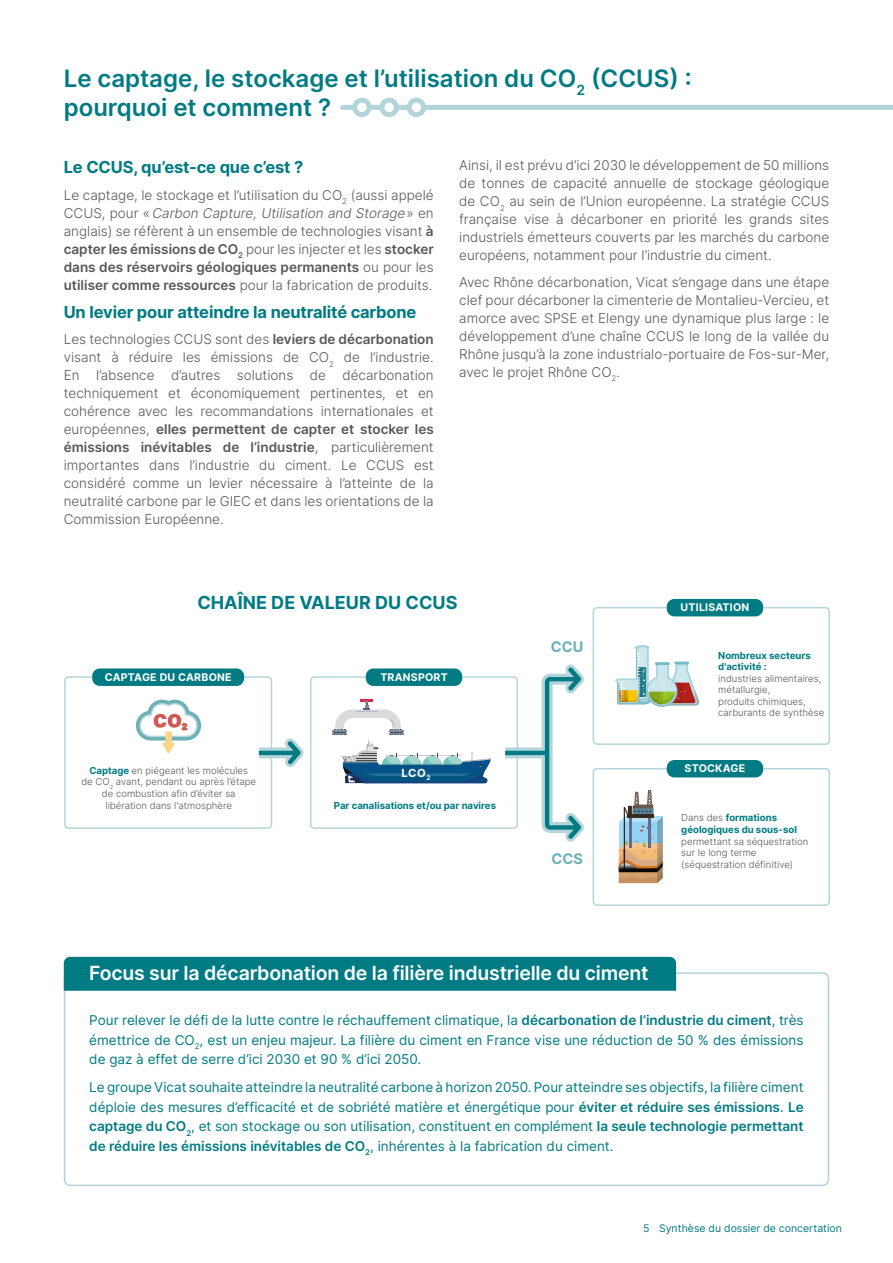
<style>
.page{position:relative;width:893px;height:1263px;background:#fff}
.page>*{position:absolute;margin:0;border:0;box-sizing:border-box;transform-origin:0 0}
.t1{font:600 24px/28.5px "Inter";color:#007b84}
.t2{font:700 20.85px "Inter";color:#007b84}
.t3{font:600 19.5px "Inter";letter-spacing:-.01em;color:#fff}
.t4{font:700 18px "Inter";color:#007b84}
.t5{font:700 16.5px "Inter";letter-spacing:-.01em;color:#007b84}
.t6{font:700 14.55px "Inter";color:#6ab1b8}
.t7{font:300 13.5px/18px "Inter";color:#575756;text-align:justify}
.t8{font:13.5px/19.5px "Inter";color:#007b84;text-align:justify}
.t9{font:700 11.25px "Inter";color:#fff}
.t10{font:700 10.65px "Inter";letter-spacing:.02em;color:#fff}
.t11{font:10.5px "Inter";color:#007b84}
.t12{font:300 9.6px/11.6px "Inter";color:#575756}
.t13{font:700 9.6px/11.6px "Inter";color:#007b84}
.s1{font-style:italic}
.s2{font-weight:600}
.s3{font-weight:700;color:#007b84}
.s4{font-weight:300;color:#575756}
</style>
<div class="page">
<div style="left:64px;top:972px;width:765px;height:214px;border:2px solid #b2d4d8;border-radius:6px"></div>
<svg style="left:340px;top:98px;width:553px;height:19px"></svg>
<div style="left:64px;top:676px;width:208px;height:153px;border:1px solid #b3d4d8;border-radius:4px"></div>
<div style="left:310px;top:676px;width:208px;height:153px;border:1px solid #b3d4d8;border-radius:4px"></div>
<div style="left:593px;top:768px;width:237px;height:138px;border:1px solid #b3d4d8;border-radius:4px"></div>
<div style="left:366px;top:668px;width:96px;height:18px;background:#007b84;border-radius:8px"></div>
<div style="left:667px;top:760px;width:96px;height:17px;background:#007b84;border-radius:8px"></div>
<div style="left:92px;top:668px;width:152px;height:18px;background:#007b84;border-radius:8px"></div>
<svg style="left:259px;top:747px;width:26px;height:11px"></svg>
<svg style="left:285px;top:738px;width:19px;height:29px"></svg>
<hr style="left:259px;top:751px;width:38px;height:4px;background:#007b84">
<svg style="left:505px;top:747px;width:31px;height:11px"></svg>
<hr style="left:505px;top:751px;width:40px;height:4px;background:#007b84">
<svg style="left:536px;top:665px;width:48px;height:177px"></svg>
<div style="left:593px;top:607px;width:237px;height:138px;border:1px solid #b3d4d8;border-radius:4px"></div>
<div style="left:667px;top:599px;width:96px;height:17px;background:#007b84;border-radius:8px"></div>
<svg style="left:136px;top:700px;width:65px;height:54px"></svg>
<svg style="left:619px;top:790px;width:44px;height:93px"></svg>
<div style="left:635px;top:645px;width:15px;height:5px;background:#a1d2da;border-radius:50%"></div>
<svg style="left:615px;top:647px;width:85px;height:60px"></svg>
<svg style="left:333px;top:699px;width:158px;height:84px"></svg>
<div style="left:64px;top:957px;width:612px;height:34px;background:#007b84"></div>
<h1 class="t1" style="left:64px;top:64px;width:629px">Le captage, le stockage et l’utilisation du CO<sub>2</sub> (CCUS) : pourquoi et comment ?</h1>
<p class="t5" style="left:64px;top:155px;width:241px">Le CCUS, qu’est-ce que c’est ?</p>
<p class="t7" style="left:64px;top:185px;width:371px">Le captage, le stockage et l’utilisation du CO<sub>2</sub> (aussi appelé C C U S , p o u r « <span class="s1">Carbon Capture, Utilisation and Storage</span>» e n anglais) se réfèrent à un ensemble de technologies visant <span class="s2">à capter les émissions de CO</span><sub>2</sub> pour les injecter et les <span class="s2">stocker dans des réservoirs géologiques permanents</span> ou pour les <span class="s2">utiliser comme ressources</span> pour la fabrication de produits.</p>
<p class="t5" style="left:64px;top:300px;width:354px">Un levier pour atteindre la neutralité carbone</p>
<p class="t7" style="left:64px;top:330px;width:371px">Les technologies CCUS sont des <span class="s2">leviers de décarbonation </span>visant à réduire les émissions de CO<sub>2</sub> de l’industrie.<br>En l’absence d’autres solutions de décarbonation techniquement et économiquement pertinentes, et en cohérence avec les recommandations internationales et européennes, <span class="s2">elles permettent de capter et stocker les émissions inévitables de l’industrie</span>, particulièrement importantes dans l’industrie du ciment. Le CCUS est considéré comme un levier nécessaire à l’atteinte de la neutralité carbone par le GIEC et dans les orientations de la Commission Européenne.</p>
<p class="t7" style="left:459px;top:156px;width:371px">Ainsi, il est prévu d’ici 2030 le développement de 50 millions de tonnes de capacité annuelle de stockage géologique de CO<sub>2</sub> au sein de l’Union européenne. La stratégie CCUS française vise à décarboner en priorité les grands sites industriels émetteurs couverts par les marchés du carbone européens, notamment pour l’industrie du ciment.</p>
<p class="t7" style="left:459px;top:272px;width:371px">Avec Rhône décarbonation, Vicat s’engage dans une étape clef pour décarboner la cimenterie de Montalieu-Vercieu, et amorce avec SPSE et Elengy une dynamique plus large : le développement d’une chaîne CCUS le long de la vallée du Rhône jusqu’à la zone industrialo-portuaire de Fos-sur-Mer, avec le projet Rhône CO<sub>2</sub>.</p>
<h2 class="t2" style="left:185px;top:587px;width:303px">CHAÎNE DE VALEUR DU CCUS</h2>
<h3 class="t4" style="left:197px;top:590px;width:262px">CHAÎNE DE VALEUR DU CCUS</h3>
<p class="t10" style="left:105px;top:669px;width:128px">CAPTAGE DU CARBONE</p>
<p class="t12" style="left:81px;top:764px;width:176px;text-align:center"><span class="s3">Captage</span> en piégeant les molécules<br>de CO<sub>2</sub> avant, pendant ou après l’étape de combustion afin d’éviter sa libération dans l'atmosphère</p>
<p class="t10" style="left:380px;top:669px;width:69px">TRANSPORT</p>
<p class="t9" style="left:401px;top:765px;width:31px">LCO<sub>2</sub></p>
<p class="t13" style="left:334px;top:799px;width:164px">Par canalisations et/ou par navires</p>
<p class="t6" style="left:551px;top:637px;width:34px">CCU</p>
<p class="t6" style="left:551px;top:848px;width:33px">CCS</p>
<p class="t10" style="left:681px;top:600px;width:70px">UTILISATION</p>
<p class="t13" style="left:718px;top:649px;width:94px">Nombreux secteurs d'activité :</p>
<p class="t12" style="left:718px;top:672px;width:107px">industries alimentaires, métallurgie,<br>produits chimiques, carburants de synthèse</p>
<p class="t10" style="left:685px;top:761px;width:62px">STOCKAGE</p>
<p class="t13" style="left:681px;top:812px;width:117px"><span class="s4">Dans des</span> formations géologiques du sous-sol</p>
<p class="t12" style="left:681px;top:835px;width:128px">permettant sa séquestration sur le long terme (séquestration définitive)</p>
<h3 class="t3" style="left:89px;top:959px;width:561px">Focus sur la décarbonation de la filière industrielle du ciment</h3>
<p class="t8" style="left:89px;top:1010px;width:716px">Pour relever le défi de la lutte contre le réchauffement climatique, la <span class="s2">décarbonation de l’industrie du ciment</span>, très émettrice de CO<sub>2</sub>, est un enjeu majeur. La filière du ciment en France vise une réduction de 50 % des émissions de gaz à effet de serre d’ici 2030 et 90 % d’ici 2050.</p>
<p class="t8" style="left:89px;top:1077px;width:716px">Le groupe Vicat souhaite atteindre la neutralité carbone à horizon 2050. Pour atteindre ses objectifs, la filière ciment déploie des mesures d’efficacité et de sobriété matière et énergétique pour <span class="s2">éviter et réduire ses émissions</span>. <span class="s2">Le captage du CO</span><sub>2</sub>, et son stockage ou son utilisation, constituent en complément <span class="s2">la seule technologie permettant de réduire les émissions inévitables de CO</span><sub>2</sub>, inhérentes à la fabrication du ciment.</p>
<p class="t11" style="left:643px;top:1221px;width:200px">5 Synthèse du dossier de concertation</p>
</div>
